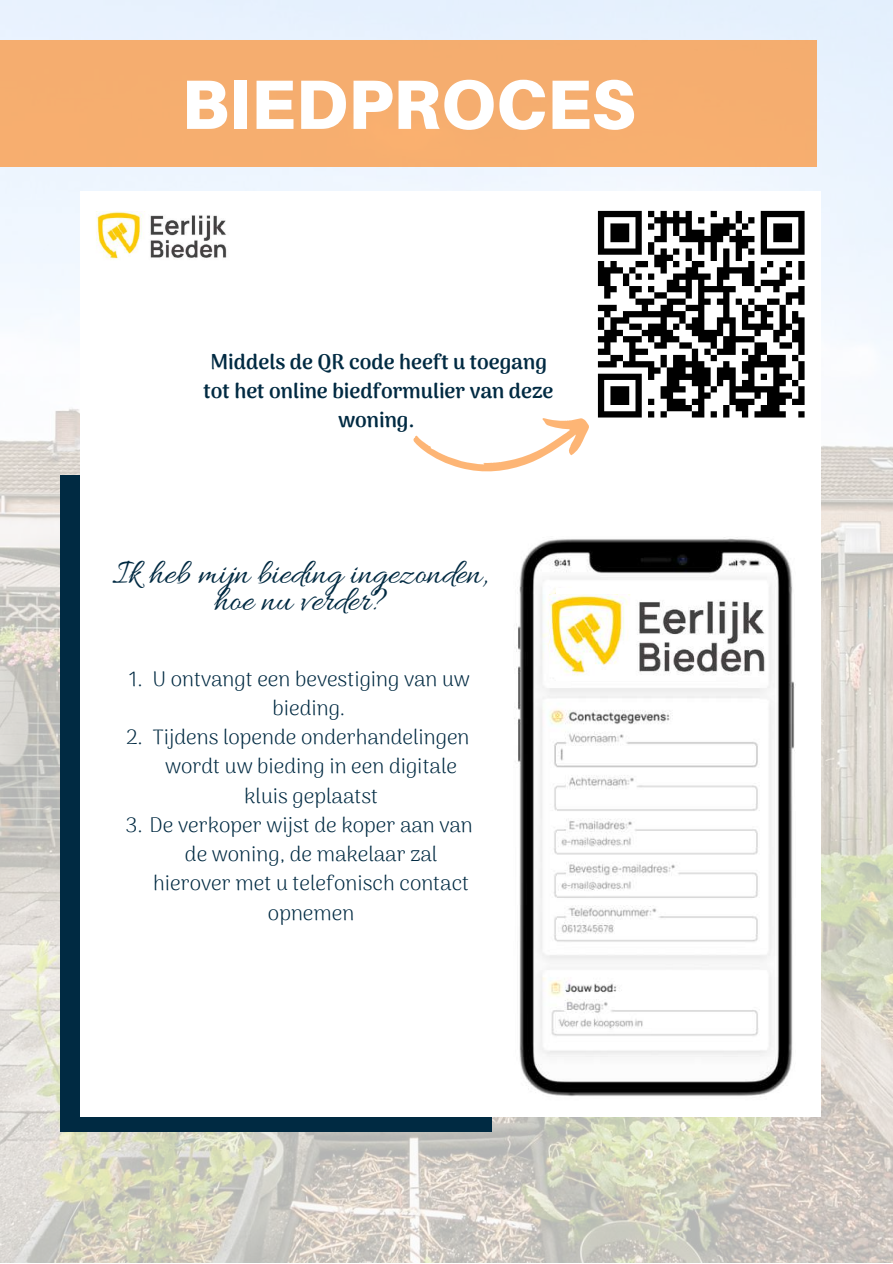
<style>
.page{position:relative;width:893px;height:1264px;background:#fff}
.page>*{position:absolute;margin:0;border:0;box-sizing:border-box;transform-origin:0 0}
.t1{font:900 69.9px "Aileron";color:#fff}
.t2{font:36px/27px "Allura";color:#002a42;text-align:center}
.t3{font:300 21px/29.2px "Arima Madurai";color:#002a42;text-align:center}
.t4{font:800 21px/29.2px "Arima Madurai";color:#002a42;text-align:center}
</style>
<div class="page">
<img style="left:0;top:0;width:892px;height:1262px">
<div style="left:0;top:40px;width:816px;height:127px;background:#f5ae6f"></div>
<div style="left:60px;top:475px;width:431px;height:656px;background:#002a42"></div>
<div style="left:80px;top:191px;width:740px;height:926px;background:#fff"></div>
<img style="left:516px;top:537px;width:279px;height:559px">
<div style="left:556px;top:588px;width:159px;height:92px;background:#fff"></div>
<img style="left:549px;top:594px;width:216px;height:82px">
<img style="left:96px;top:211px;width:131px;height:49px">
<svg style="left:597px;top:210px;width:208px;height:208px"></svg>
<svg style="left:413px;top:214px;width:391px;height:258px"></svg>
<h1 class="t1" style="left:181px;top:61px;width:455px">BIEDPROCES</h1>
<p class="t4" style="left:203px;top:347px;width:351px">Middels de QR code heeft u toegang tot het online biedformulier van deze woning.</p>
<h2 class="t2" style="left:112px;top:562px;width:377px">Ik heb mijn bieding ingezonden, hoe nu verder?</h2>
<p class="t3" style="left:152px;top:664px;width:319px">U ontvangt een bevestiging van uw bieding.<br>Tijdens lopende onderhandelingen wordt uw bieding in een digitale kluis geplaatst</p>
<p class="t3" style="left:126px;top:810px;width:348px">3. De verkoper wijst de koper aan van</p>
<p class="t3" style="left:185px;top:839px;width:254px">de woning, de makelaar zal</p>
<p class="t3" style="left:153px;top:868px;width:317px">hierover met u telefonisch contact</p>
<p class="t3" style="left:268px;top:897px;width:88px">opnemen</p>
<p class="t3" style="left:129px;top:664px;width:15px">1.</p>
<p class="t3" style="left:126px;top:722px;width:18px">2.</p>
</div>
